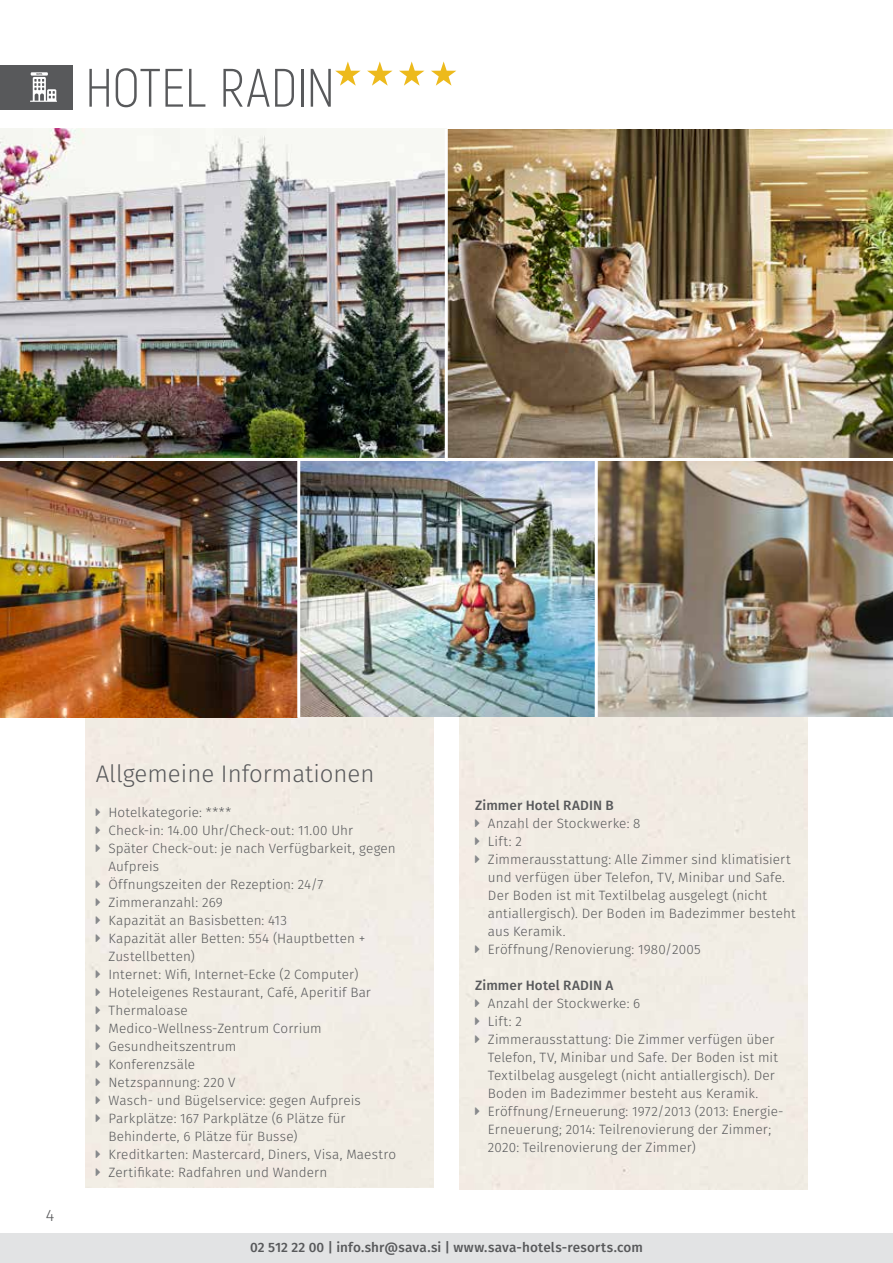
<style>
.page{position:relative;width:893px;height:1263px;background:#fff}
.page>*{position:absolute;margin:0;border:0;box-sizing:border-box;transform-origin:0 0}
.t1{font:300 54px "Akrobat";letter-spacing:-.01em;color:#58595b}
.t2{font:300 24px "Fira Sans";color:#58595b}
.t3{font:300 16.5px "Fira Sans";color:#58595b}
.t4{font:300 13.5px/18px "Fira Sans";letter-spacing:.01em;color:#58595b}
.t5{font:500 13.5px "Fira Sans";letter-spacing:.01em;color:#58595b}
</style>
<div class="page">
<div style="left:459px;top:716px;width:349px;height:473px;background:#f2ece4"></div>
<div style="left:85px;top:716px;width:349px;height:472px;background:#f2ece4"></div>
<img style="left:300px;top:461px;width:593px;height:255px">
<img style="left:0;top:461px;width:297px;height:257px">
<img style="left:0;top:129px;width:445px;height:329px">
<svg style="left:335px;top:61px;width:26px;height:25px"></svg>
<svg style="left:367px;top:61px;width:25px;height:25px"></svg>
<svg style="left:399px;top:61px;width:25px;height:25px"></svg>
<svg style="left:431px;top:61px;width:25px;height:25px"></svg>
<hr style="left:297px;top:459px;width:3px;height:259px;background:#fff">
<hr style="left:595px;top:433px;width:3px;height:284px;background:#fff">
<img style="left:448px;top:130px;width:445px;height:328px">
<div style="left:0;top:1234px;width:893px;height:29px;background:#e2e3e4"></div>
<div style="left:0;top:65px;width:72px;height:44px;background:#58595b"></div>
<svg style="left:30px;top:72px;width:27px;height:30px"></svg>
<svg style="left:96px;top:808px;width:4px;height:8px"></svg>
<svg style="left:96px;top:826px;width:4px;height:8px"></svg>
<svg style="left:96px;top:844px;width:4px;height:8px"></svg>
<svg style="left:96px;top:880px;width:4px;height:8px"></svg>
<svg style="left:96px;top:898px;width:4px;height:8px"></svg>
<svg style="left:96px;top:916px;width:4px;height:8px"></svg>
<svg style="left:96px;top:934px;width:4px;height:8px"></svg>
<svg style="left:96px;top:970px;width:4px;height:8px"></svg>
<svg style="left:96px;top:988px;width:4px;height:8px"></svg>
<svg style="left:96px;top:1006px;width:4px;height:8px"></svg>
<svg style="left:96px;top:1024px;width:4px;height:8px"></svg>
<svg style="left:96px;top:1042px;width:4px;height:8px"></svg>
<svg style="left:96px;top:1060px;width:4px;height:8px"></svg>
<svg style="left:96px;top:1078px;width:4px;height:8px"></svg>
<svg style="left:96px;top:1096px;width:4px;height:8px"></svg>
<svg style="left:96px;top:1114px;width:4px;height:8px"></svg>
<svg style="left:96px;top:1150px;width:4px;height:8px"></svg>
<svg style="left:96px;top:1168px;width:4px;height:8px"></svg>
<svg style="left:475px;top:819px;width:4px;height:8px"></svg>
<svg style="left:475px;top:837px;width:4px;height:8px"></svg>
<svg style="left:475px;top:855px;width:4px;height:8px"></svg>
<svg style="left:475px;top:945px;width:4px;height:8px"></svg>
<svg style="left:475px;top:999px;width:4px;height:8px"></svg>
<svg style="left:475px;top:1017px;width:4px;height:8px"></svg>
<svg style="left:475px;top:1035px;width:4px;height:8px"></svg>
<svg style="left:475px;top:1107px;width:4px;height:8px"></svg>
<h1 class="t1" style="left:85px;top:56px;width:252px">HOTEL RADIN</h1>
<p class="t3" style="left:46px;top:1203px;width:10px">4</p>
<h2 class="t2" style="left:96px;top:757px;width:280px">Allgemeine Informationen</h2>
<p class="t4" style="left:108px;top:804px;width:289px">Hotelkategorie: ****<br>Check-in: 14.00 Uhr/Check-out: 11.00 Uhr<br>Später Check-out: je nach Verfügbarkeit, gegen<br>Aufpreis<br>Öffnungszeiten der Rezeption: 24/7<br>Zimmeranzahl: 269<br>Kapazität an Basisbetten: 413<br>Kapazität aller Betten: 554 (Hauptbetten +<br>Zustellbetten)<br>Internet: Wifi, Internet-Ecke (2 Computer)<br>Hoteleigenes Restaurant, Café, Aperitif Bar<br>Thermaloase<br>Medico-Wellness-Zentrum Corrium<br>Gesundheitszentrum<br>Konferenzsäle<br>Netzspannung: 220 V<br>Wasch- und Bügelservice: gegen Aufpreis<br>Parkplätze: 167 Parkplätze (6 Plätze für<br>Behinderte, 6 Plätze für Busse)<br>Kreditkarten: Mastercard, Diners, Visa, Maestro<br>Zertifikate: Radfahren und Wandern</p>
<p class="t5" style="left:475px;top:796px;width:140px">Zimmer Hotel RADIN B</p>
<p class="t4" style="left:488px;top:815px;width:309px">Anzahl der Stockwerke: 8<br>Lift: 2<br>Zimmerausstattung: Alle Zimmer sind klimatisiert und verfügen über Telefon, TV, Minibar und Safe.<br>Der Boden ist mit Textilbelag ausgelegt (nicht antiallergisch). Der Boden im Badezimmer besteht aus Keramik.<br>Eröffnung/Renovierung: 1980/2005</p>
<p class="t5" style="left:475px;top:976px;width:140px">Zimmer Hotel RADIN A</p>
<p class="t4" style="left:488px;top:995px;width:297px">Anzahl der Stockwerke: 6<br>Lift: 2<br>Zimmerausstattung: Die Zimmer verfügen über Telefon, TV, Minibar und Safe. Der Boden ist mit Textilbelag ausgelegt (nicht antiallergisch). Der Boden im Badezimmer besteht aus Keramik.<br>Eröffnung/Erneuerung: 1972/2013 (2013: Energie-Erneuerung; 2014: Teilrenovierung der Zimmer; 2020: Teilrenovierung der Zimmer)</p>
<p class="t5" style="left:250px;top:1238px;width:394px">02 512 22 00 | info.shr@sava.si | www.sava-hotels-resorts.com</p>
</div>
